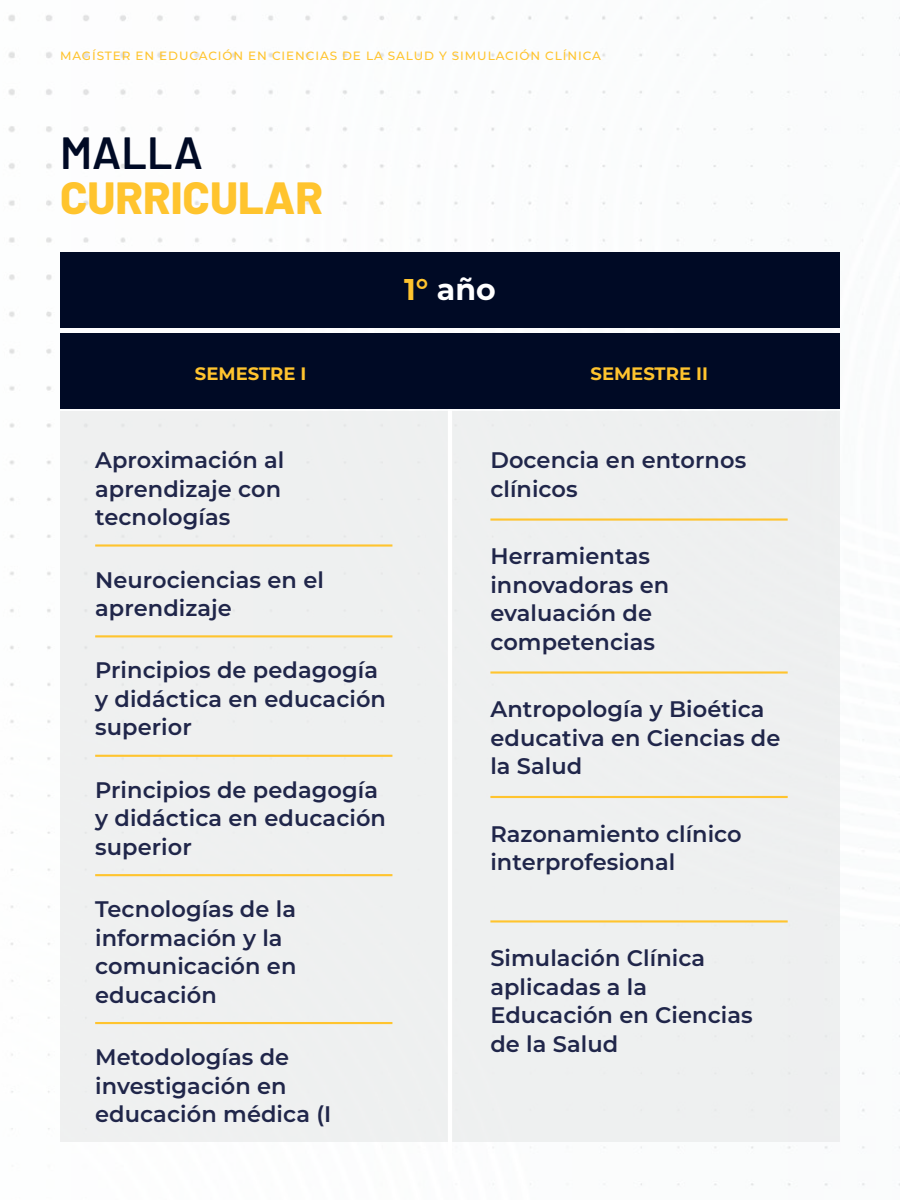
<style>
.page{position:relative;width:900px;height:1200px;background:#fff}
.page>*{position:absolute;margin:0;border:0;box-sizing:border-box;transform-origin:0 0}
.t1{font:800 45px "Barlow";color:#ffc42e}
.t2{font:600 45px "Barlow";color:#000a25}
.t3{font:700 30px "Montserrat";color:#fff}
.t4{font:600 22.5px/28.5px "Montserrat";letter-spacing:.005em;color:#20264a}
.t5{font:700 18px "Montserrat";color:#ffc42e}
.t6{font:500 12px "Montserrat";letter-spacing:.075em;color:#ffc42e}
.s1{color:#ffc42e}
</style>
<div class="page">
<div style="left:60px;top:411px;width:780px;height:731px;background:#eef0f0"></div>
<hr style="left:448px;top:333px;width:4px;height:839px;background:#fff">
<div style="left:60px;top:252px;width:780px;height:76px;background:#000a25"></div>
<div style="left:60px;top:333px;width:780px;height:76px;background:#000a25"></div>
<hr style="left:95px;top:544px;width:297px;height:3px;background:#ffc42e">
<hr style="left:95px;top:635px;width:297px;height:2px;background:#ffc42e">
<hr style="left:95px;top:755px;width:297px;height:2px;background:#ffc42e">
<hr style="left:95px;top:874px;width:297px;height:2px;background:#ffc42e">
<hr style="left:95px;top:1022px;width:297px;height:2px;background:#ffc42e">
<hr style="left:490px;top:518px;width:298px;height:3px;background:#ffc42e">
<hr style="left:490px;top:671px;width:298px;height:3px;background:#ffc42e">
<hr style="left:490px;top:796px;width:298px;height:2px;background:#ffc42e">
<hr style="left:490px;top:920px;width:298px;height:3px;background:#ffc42e">
<p class="t6" style="left:60px;top:47px;width:542px">MAGÍSTER EN EDUCACIÓN EN CIENCIAS DE LA SALUD Y SIMULACIÓN CLÍNICA</p>
<h1 class="t2" style="left:60px;top:120px;width:145px">MALLA</h1>
<h1 class="t1" style="left:60px;top:164px;width:265px">CURRICULAR</h1>
<h2 class="t3" style="left:404px;top:268px;width:93px"><span class="s1">1°</span> año</h2>
<p class="t5" style="left:195px;top:361px;width:113px">SEMESTRE I</p>
<p class="t5" style="left:591px;top:361px;width:119px">SEMESTRE II</p>
<p class="t4" style="left:95px;top:445px;width:191px">Aproximación al aprendizaje con tecnologías</p>
<p class="t4" style="left:95px;top:564px;width:230px">Neurociencias en el aprendizaje</p>
<p class="t4" style="left:95px;top:655px;width:292px">Principios de pedagogía y didáctica en educación superior</p>
<p class="t4" style="left:95px;top:775px;width:292px">Principios de pedagogía y didáctica en educación superior</p>
<p class="t4" style="left:95px;top:894px;width:203px">Tecnologías de la información y la comunicación en educación</p>
<p class="t4" style="left:95px;top:1042px;width:238px">Metodologías de investigación en educación médica (I</p>
<p class="t4" style="left:490px;top:445px;width:257px">Docencia en entornos clínicos</p>
<p class="t4" style="left:490px;top:541px;width:180px">Herramientas innovadoras en evaluación de competencias</p>
<p class="t4" style="left:490px;top:694px;width:292px">Antropología y Bioética educativa en Ciencias de la Salud</p>
<p class="t4" style="left:490px;top:818px;width:253px">Razonamiento clínico interprofesional</p>
<p class="t4" style="left:490px;top:943px;width:264px">Simulación Clínica aplicadas a la<br>Educación en Ciencias de la Salud</p>
</div>
